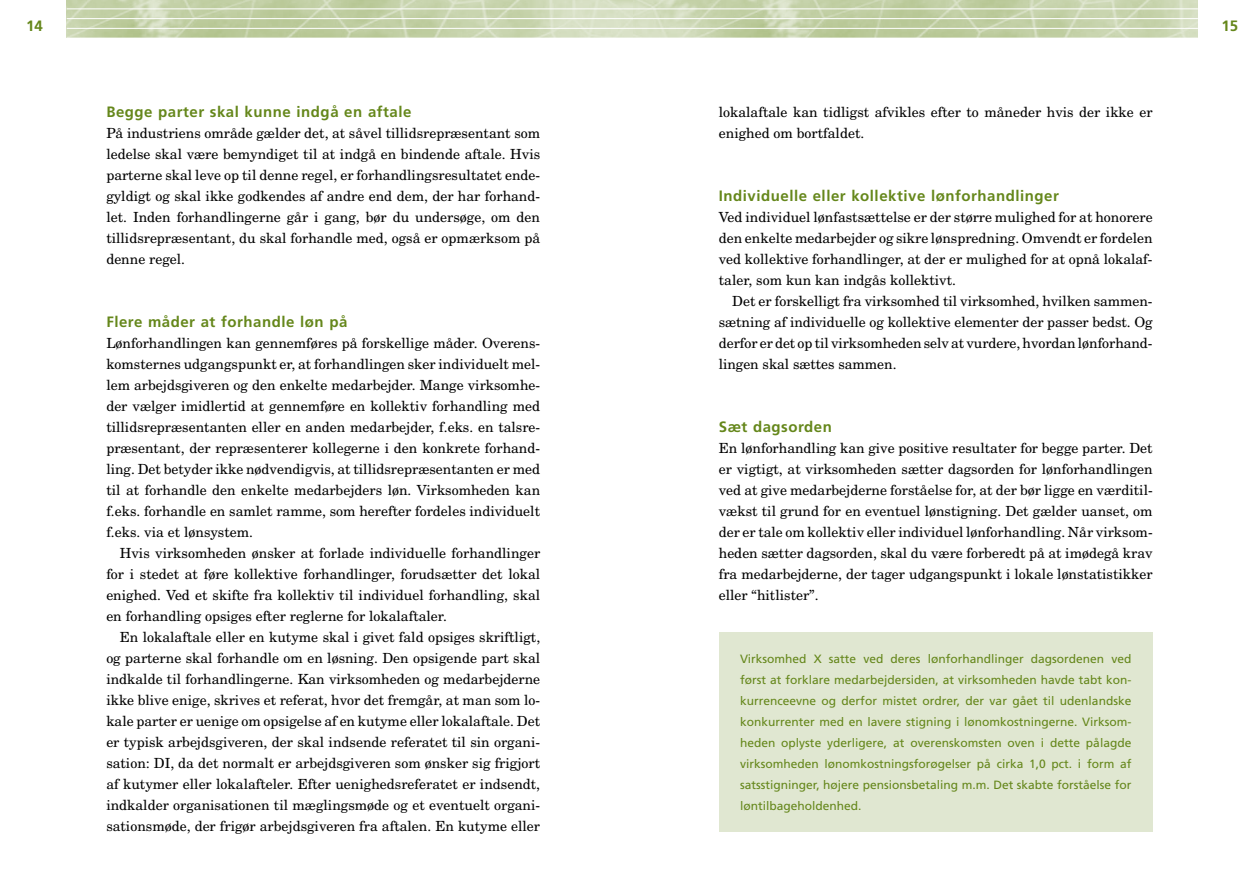
<style>
.page{position:relative;width:1259px;height:893px;background:#fff}
.page>*{position:absolute;margin:0;border:0;box-sizing:border-box;transform-origin:0 0}
.t1{font:700 15px "Frutiger";letter-spacing:.035em;color:#65871b}
.t2{font:13.95px/21px "New Century Schlbk";color:#000;text-align:justify}
.t3{font:12px/21px "Frutiger";color:#65871b;text-align:justify}
</style>
<div class="page">
<img style="left:67px;top:0;width:562px;height:37px">
<hr style="left:67px;top:8px;width:562px;height:1px;background:#fff">
<hr style="left:67px;top:18px;width:562px;height:1px;background:#fff">
<hr style="left:67px;top:28px;width:562px;height:1px;background:#fff">
<svg style="left:632px;top:0;width:566px;height:37px;background:#c6d3ac"></svg>
<hr style="left:629px;top:0;width:3px;height:37px;background:#e0e7d1">
<hr style="left:629px;top:8px;width:569px;height:1px;background:#fff">
<hr style="left:629px;top:18px;width:569px;height:1px;background:#fff">
<hr style="left:629px;top:28px;width:569px;height:1px;background:#fff">
<div style="left:719px;top:632px;width:433px;height:200px;background:#e0e7d1"></div>
<p class="t1" style="left:26px;top:17px;width:18px">14</p>
<p class="t1" style="left:1221px;top:17px;width:18px">15</p>
<p class="t1" style="left:106px;top:103px;width:307px">Begge parter skal kunne indgå en aftale</p>
<p class="t2" style="left:106px;top:122px;width:435px">På industriens område gælder det, at såvel tillidsrepræsentant som ledelse skal være bemyndiget til at indgå en bindende aftale. Hvis parterne skal leve op til denne regel, er forhandlingsresultatet ende&shy;gyldigt og skal ikke godkendes af andre end dem, der har forhand&shy;let. Inden forhandlingerne går i gang, bør du undersøge, om den tillidsrepræsentant, du skal forhandle med, også er opmærksom på denne regel.</p>
<p class="t1" style="left:106px;top:313px;width:242px">Flere måder at forhandle løn på</p>
<p class="t2" style="left:106px;top:332px;width:435px">Lønforhandlingen kan gennemføres på forskellige måder. Overens&shy;komsternes udgangspunkt er, at forhandlingen sker individuelt mel&shy;lem arbejdsgiveren og den enkelte medarbejder. Mange virksomhe&shy;der vælger imidlertid at gennemføre en kollektiv forhandling med tillidsrepræsentanten eller en anden medarbejder, f.eks. en talsre&shy;præsentant, der repræsenterer kollegerne i den konkrete forhand&shy;ling. Det betyder ikke nødvendigvis, at tillidsrepræsentanten er med til at forhandle den enkelte medarbejders løn. Virksomheden kan f.eks. forhandle en samlet ramme, som herefter fordeles individuelt f.eks. via et lønsystem.</p>
<p class="t2" style="left:106px;top:542px;width:435px;text-indent:14px">Hvis virksomheden ønsker at forlade individuelle forhandlinger for i stedet at føre kollektive forhandlinger, forudsætter det lokal enighed. Ved et skifte fra kollektiv til individuel forhandling, skal en forhandling opsiges efter reglerne for lokalaftaler.</p>
<p class="t2" style="left:106px;top:626px;width:435px;text-indent:13px">En lokalaftale eller en kutyme skal i givet fald opsiges skriftligt, og parterne skal forhandle om en løsning. Den opsigende part skal indkalde til forhandlingerne. Kan virksomheden og medarbejderne ikke blive enige, skrives et referat, hvor det fremgår, at man som lo&shy;kale parter er uenige om opsigelse af en kutyme eller lokalaftale. Det er typisk arbejdsgiveren, der skal indsende referatet til sin organi&shy;sation: DI, da det normalt er arbejdsgiveren som ønsker sig frigjort af kutymer eller lokalafteler. Efter uenighedsreferatet er indsendt, indkalder organisationen til mæglingsmøde og et eventuelt organi&shy;sationsmøde, der frigør arbejdsgiveren fra aftalen. En kutyme eller</p>
<p class="t2" style="left:719px;top:101px;width:435px">lokalaftale kan tidligst afvikles efter to måneder hvis der ikke er enighed om bortfaldet.</p>
<p class="t1" style="left:719px;top:187px;width:342px">Individuelle eller kollektive lønforhandlinger</p>
<p class="t2" style="left:719px;top:206px;width:435px">Ved individuel lønfastsættelse er der større mulighed for at honorere den enkelte medarbejder og sikre lønspredning. Omvendt er fordelen ved kollektive forhandlinger, at der er mulighed for at opnå lokalaf&shy;taler, som kun kan indgås kollektivt.</p>
<p class="t2" style="left:719px;top:290px;width:435px;text-indent:14px">Det er forskelligt fra virksomhed til virksomhed, hvilken sammen&shy;sætning af individuelle og kollektive elementer der passer bedst. Og derfor er det op til virksomheden selv at vurdere, hvordan lønforhand&shy;lingen skal sættes sammen.</p>
<p class="t1" style="left:719px;top:418px;width:115px">Sæt dagsorden</p>
<p class="t2" style="left:719px;top:437px;width:435px">En lønforhandling kan give positive resultater for begge parter. Det er vigtigt, at virksomheden sætter dagsorden for lønforhandlingen ved at give medarbejderne forståelse for, at der bør ligge en værditil&shy;vækst til grund for en eventuel lønstigning. Det gælder uanset, om der er tale om kollektiv eller individuel lønforhandling. Når virksom&shy;heden sætter dagsorden, skal du være forberedt på at imødegå krav fra medarbejderne, der tager udgangspunkt i lokale lønstatistikker eller “hitlister”.</p>
<p class="t3" style="left:740px;top:648px;width:393px">Virksomhed X satte ved deres lønforhandlinger dagsordenen ved først at forklare medarbejdersiden, at virksomheden havde tabt kon&shy;kurrenceevne og derfor mistet ordrer, der var gået til udenlandske konkurrenter med en lavere stigning i lønomkostningerne. Virksom&shy;heden oplyste yderligere, at overenskomsten oven i dette pålagde virksomheden lønomkostningsforøgelser på cirka 1,0 pct. i form af satsstigninger, højere pensionsbetaling m.m. Det skabte forståelse for løntilbageholdenhed.</p>
</div>
